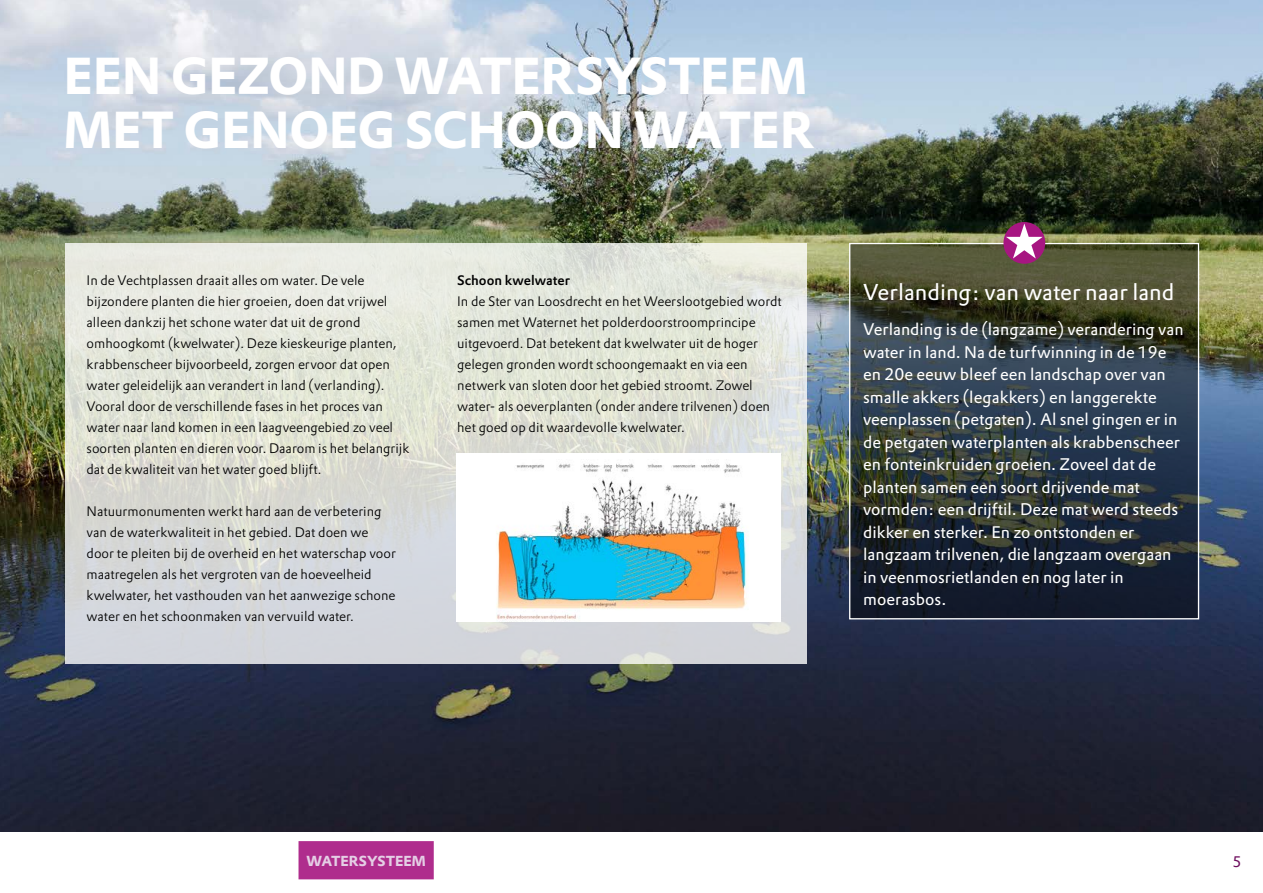
<style>
.page{position:relative;width:1263px;height:893px;background:#fff}
.page>*{position:absolute;margin:0;border:0;box-sizing:border-box;transform-origin:0 0}
.t1{font:700 51px/54px "DTL Prokyon TOT";letter-spacing:-.005em;color:#fff}
.t2{font:22.5px "DTL Prokyon TOT";color:#fff}
.t3{font:16.5px/22.5px "DTL Prokyon TOT";color:#fff}
.t4{font:15px "DTL Prokyon TOT";color:#701060}
.t5{font:700 14.25px "DTL Prokyon TOT";color:#e2cae3}
.t6{font:300 13.5px/21px "DTL Prokyon TOT";color:#000}
.t7{font:500 13.5px "DTL Prokyon TOT";color:#000}
</style>
<div class="page">
<img style="left:0;top:0;width:1263px;height:831px">
<svg style="left:851px;top:245px;width:346px;height:372px;background:#2e373a"></svg>
<div style="left:849px;top:243px;width:350px;height:376px;border:1px solid #fff"></div>
<svg style="left:1003px;top:222px;width:42px;height:42px"></svg>
<svg style="left:65px;top:243px;width:741px;height:420px;background:#dee0da"></svg>
<div style="left:456px;top:453px;width:324px;height:168px;background:#fff"></div>
<img style="left:496px;top:463px;width:251px;height:157px">
<div style="left:299px;top:842px;width:134px;height:37px;background:#af2d8d"></div>
<div style="left:298px;top:841px;width:136px;height:38px;border:2px solid #a71681"></div>
<h1 class="t1" style="left:64px;top:48px;width:752px">EEN GEZOND WATERSYSTEEM<br>MET GENOEG SCHOON WATER</h1>
<p class="t6" style="left:87px;top:270px;width:324px">In de Vechtplassen draait alles om water. De vele bijzondere planten die hier groeien, doen dat vrijwel alleen dankzij het schone water dat uit de grond omhoogkomt (kwelwater). Deze kieskeurige planten, krabbenscheer bijvoorbeeld, zorgen ervoor dat open water geleidelijk aan verandert in land (verlanding).<br>Vooral door de verschillende fases in het proces van water naar land komen in een laagveengebied zo veel soorten planten en dieren voor. Daarom is het belangrijk dat de kwaliteit van het water goed blijft.</p>
<p class="t6" style="left:87px;top:501px;width:311px">Natuurmonumenten werkt hard aan de verbetering van de waterkwaliteit in het gebied. Dat doen we door te pleiten bij de overheid en het waterschap voor maatregelen als het vergroten van de hoeveelheid kwelwater, het vasthouden van het aanwezige schone water en het schoonmaken van vervuild water.</p>
<p class="t7" style="left:457px;top:272px;width:114px">Schoon kwelwater</p>
<p class="t6" style="left:457px;top:291px;width:326px">In de Ster van Loosdrecht en het Weerslootgebied wordt samen met Waternet het polderdoorstroomprincipe uitgevoerd. Dat betekent dat kwelwater uit de hoger gelegen gronden wordt schoongemaakt en via een netwerk van sloten door het gebied stroomt. Zowel water- als oeverplanten (onder andere trilvenen) doen het goed op dit waardevolle kwelwater.</p>
<h2 class="t2" style="left:863px;top:278px;width:313px">Verlanding: van water naar land</h2>
<p class="t3" style="left:863px;top:318px;width:322px">Verlanding is de (langzame) verandering van water in land. Na de turfwinning in de 19e en 20e eeuw bleef een landschap over van smalle akkers (legakkers) en langgerekte veenplassen (petgaten). Al snel gingen er in de petgaten waterplanten als krabbenscheer en fonteinkruiden groeien. Zoveel dat de planten samen een soort drijvende mat vormden: een drijftil. Deze mat werd steeds dikker en sterker. En zo ontstonden er langzaam trilvenen, die langzaam overgaan in veenmosrietlanden en nog later in moerasbos.</p>
<p class="t5" style="left:306px;top:851px;width:121px">WATERSYSTEEM</p>
<p class="t4" style="left:1232px;top:852px;width:11px">5</p>
</div>
